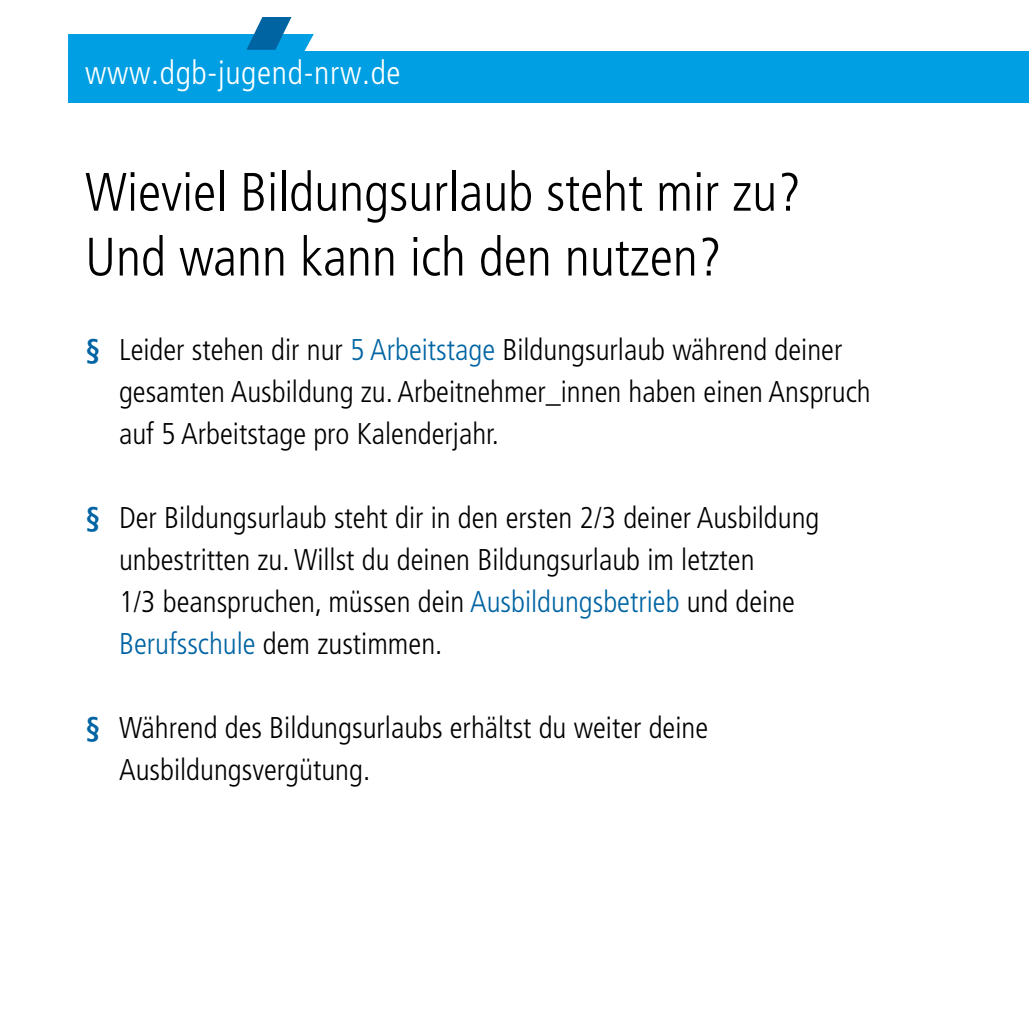
<style>
.page{position:relative;width:1029px;height:1021px;background:#fff}
.page>*{position:absolute;margin:0;border:0;box-sizing:border-box;transform-origin:0 0}
.t1{font:300 condensed 54px/64.8px "Frutiger LT Pro";color:#000}
.t2{font:300 condensed 33px "Frutiger LT Pro";letter-spacing:.02em;color:#fff}
.t3{font:300 condensed 30px/42px "Frutiger LT Pro";color:#000}
.s1{font-weight:700;color:#0064a3}
.s2{color:#0064a3}
</style>
<div class="page">
<div style="left:68px;top:51px;width:961px;height:51px;background:#009fe3"></div>
<svg style="left:68px;top:17px;width:246px;height:34px"></svg>
<p class="t2" style="left:85px;top:54px;width:317px">www.dgb-jugend-nrw.de</p>
<h1 class="t1" style="left:85px;top:160px;width:718px">Wieviel Bildungsurlaub steht mir zu?<br>Und wann kann ich den nutzen?</h1>
<p class="t3" style="left:119px;top:328px;width:753px;text-indent:-34px"><span class="s1">§</span> Leider stehen dir nur <span class="s2">5 Arbeitstage</span> Bildungsurlaub während deiner gesamten Ausbildung zu. Arbeitnehmer_innen haben einen Anspruch auf 5 Arbeitstage pro Kalenderjahr.</p>
<p class="t3" style="left:119px;top:496px;width:702px;text-indent:-34px"><span class="s1">§</span> Der Bildungsurlaub steht dir in den ersten 2/3 deiner Ausbildung unbestritten zu. Willst du deinen Bildungsurlaub im letzten<br>1/3 beanspruchen, müssen dein <span class="s2">Ausbildungsbetrieb</span> und deine <span class="s2">Berufsschule</span> dem zustimmen.</p>
<p class="t3" style="left:119px;top:706px;width:591px;text-indent:-34px"><span class="s1">§</span> Während des Bildungsurlaubs erhältst du weiter deine<br>Ausbildungsvergütung.</p>
</div>
